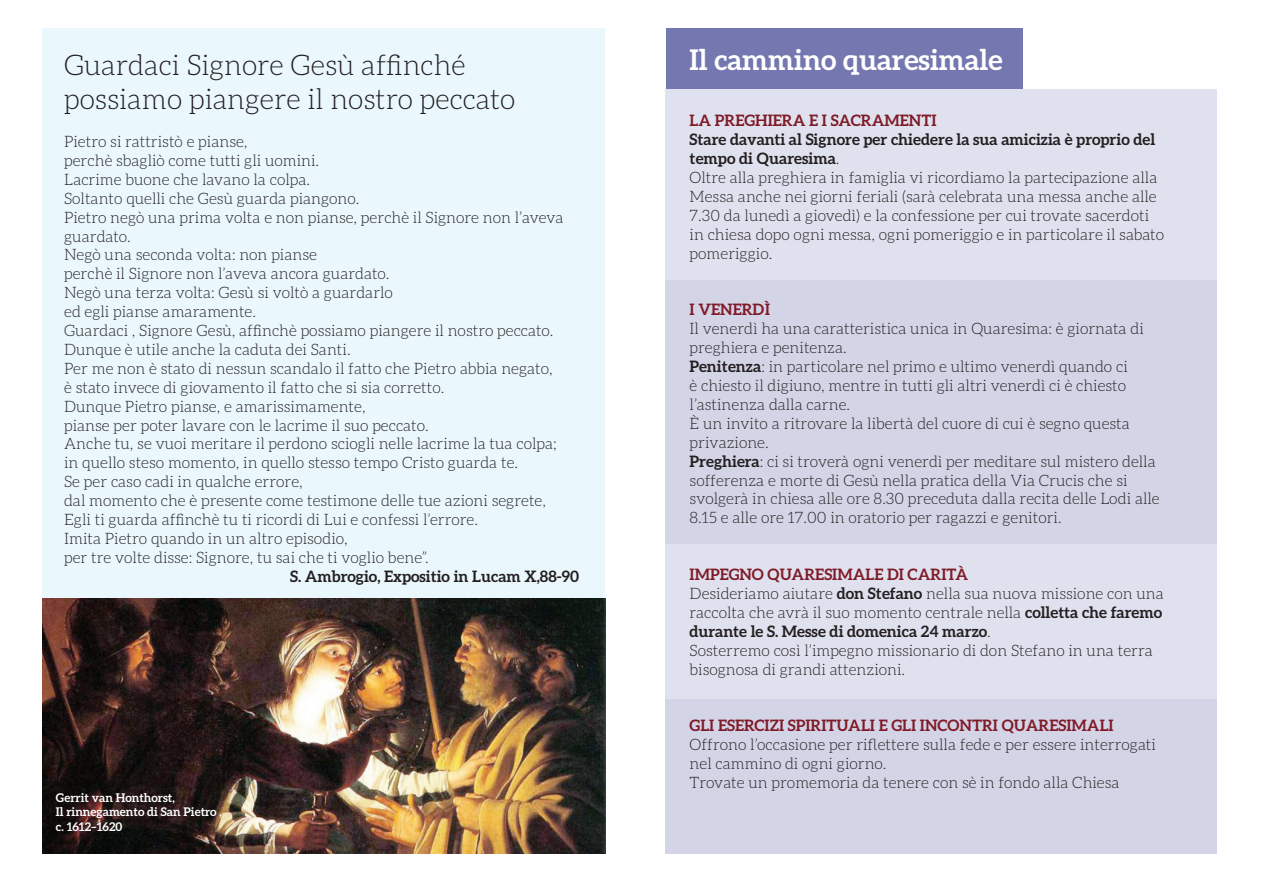
<style>
.page{position:relative;width:1263px;height:893px;background:#fff}
.page>*{position:absolute;margin:0;border:0;box-sizing:border-box;transform-origin:0 0}
.t1{font:300 28.5px/34.2px "Aleo";color:#231f20}
.t2{font:700 28.5px "Aleo";color:#fff}
.t3{font:300 15.75px/18.9px "Aleo";color:#231f20}
.t4{font:700 15.75px "Aleo";color:#7f1b28}
.t5{font:700 15.75px "Aleo";color:#231f20}
.t6{font:700 12px/14.4px "Aleo";color:#fff}
.s1{font-weight:700}
.s2{font-weight:700;color:#7f1b28}
</style>
<div class="page">
<div style="left:666px;top:28px;width:357px;height:93px;background:#7477b0"></div>
<div style="left:666px;top:89px;width:551px;height:192px;background:#e0e1ee"></div>
<div style="left:666px;top:281px;width:551px;height:263px;background:#d4d4e7"></div>
<div style="left:666px;top:544px;width:551px;height:155px;background:#e0e1ee"></div>
<div style="left:666px;top:699px;width:551px;height:154px;background:#d4d4e7"></div>
<div style="left:43px;top:28px;width:562px;height:579px;background:#eaf7fd"></div>
<img style="left:43px;top:598px;width:562px;height:255px">
<h1 class="t1" style="left:64px;top:48px;width:453px">Guardaci Signore Gesù affinché possiamo piangere il nostro peccato</h1>
<p class="t3" style="left:64px;top:132px;width:501px">Pietro si rattristò e pianse,<br>perchè sbagliò come tutti gli uomini.<br>Lacrime buone che lavano la colpa.<br>Soltanto quelli che Gesù guarda piangono.<br>Pietro negò una prima volta e non pianse, perchè il Signore non l’aveva guardato.<br>Negò una seconda volta: non pianse<br>perchè il Signore non l’aveva ancora guardato.<br>Negò una terza volta: Gesù si voltò a guardarlo<br>ed egli pianse amaramente.<br>Guardaci , Signore Gesù, affinchè possiamo piangere il nostro peccato.<br>Dunque è utile anche la caduta dei Santi.<br>Per me non è stato di nessun scandalo il fatto che Pietro abbia negato, è stato invece di giovamento il fatto che si sia corretto.<br>Dunque Pietro pianse, e amarissimamente,<br>pianse per poter lavare con le lacrime il suo peccato.<br>Anche tu, se vuoi meritare il perdono sciogli nelle lacrime la tua colpa; in quello steso momento, in quello stesso tempo Cristo guarda te.<br>Se per caso cadi in qualche errore,<br>dal momento che è presente come testimone delle tue azioni segrete, Egli ti guarda affinchè tu ti ricordi di Lui e confessi l’errore.<br>Imita Pietro quando in un altro episodio,<br>per tre volte disse: Signore, tu sai che ti voglio bene”.</p>
<p class="t5" style="left:290px;top:567px;width:290px">S. Ambrogio, Expositio in Lucam X,88-90</p>
<p class="t6" style="left:56px;top:790px;width:167px">Gerrit van Honthorst,<br>Il rinnegamento di San Pietro , c. 1612–1620</p>
<h1 class="t2" style="left:690px;top:43px;width:315px">Il cammino quaresimale</h1>
<p class="t4" style="left:690px;top:112px;width:37px">La preg</p>
<p class="t4" style="left:755px;top:112px;width:23px">hiera</p>
<p class="t4" style="left:809px;top:112px;width:34px">eisacrame</p>
<p class="t4" style="left:909px;top:112px;width:21px">nti</p>
<p class="t3" style="left:690px;top:130px;width:476px"><span class="s1">Stare davanti al Signore per chiedere la sua amicizia è proprio del tempo di Quaresima</span>.<br>Oltre alla preghiera in famiglia vi ricordiamo la partecipazione alla Messa anche nei giorni feriali (sarà celebrata una messa anche alle 7.30 da lunedì a giovedì) e la confessione per cui trovate sacerdoti in chiesa dopo ogni messa, ogni pomeriggio e in particolare il sabato pomeriggio.</p>
<p class="t4" style="left:690px;top:301px;width:82px">I venerdì</p>
<p class="t3" style="left:690px;top:319px;width:472px">Il venerdì ha una caratteristica unica in Quaresima: è giornata di preghiera e penitenza.<br><span class="s1">Penitenza</span>: in particolare nel primo e ultimo venerdì quando ci<br>è chiesto il digiuno, mentre in tutti gli altri venerdì ci è chiesto l’astinenza dalla carne.<br>È un invito a ritrovare la libertà del cuore di cui è segno questa privazione.<br><span class="s1">Preghiera</span>: ci si troverà ogni venerdì per meditare sul mistero della sofferenza e morte di Gesù nella pratica della Via Crucis che si svolgerà in chiesa alle ore 8.30 preceduta dalla recita delle Lodi alle 8.15 e alle ore 17.00 in oratorio per ragazzi e genitori.</p>
<p class="t3" style="left:690px;top:565px;width:476px;text-indent:266px"><span class="s2">à<br></span>Desideriamo aiutare <span class="s1">don Stefano</span> nella sua nuova missione con una raccolta che avrà il suo momento centrale nella <span class="s1">colletta che faremo durante le S. Messe di domenica 24 marzo</span>.<br>Sosterremo così l’impegno missionario di don Stefano in una terra bisognosa di grandi attenzioni.</p>
<p class="t4" style="left:690px;top:565px;width:18px">Impeg</p>
<p class="t4" style="left:739px;top:565px;width:64px">no Quaresimale</p>
<p class="t4" style="left:887px;top:565px;width:32px">di carit</p>
<p class="t4" style="left:690px;top:716px;width:38px">Gli eserci</p>
<p class="t4" style="left:770px;top:716px;width:28px">zi spirit</p>
<p class="t4" style="left:836px;top:716px;width:22px">uali</p>
<p class="t4" style="left:879px;top:716px;width:22px">e gli</p>
<p class="t4" style="left:920px;top:716px;width:62px">incontri</p>
<p class="t4" style="left:1002px;top:716px;width:35px">quaresimali</p>
<p class="t3" style="left:690px;top:735px;width:468px">Offrono l’occasione per riflettere sulla fede e per essere interrogati nel cammino di ogni giorno.<br>Trovate un promemoria da tenere con sè in fondo alla Chiesa</p>
</div>
